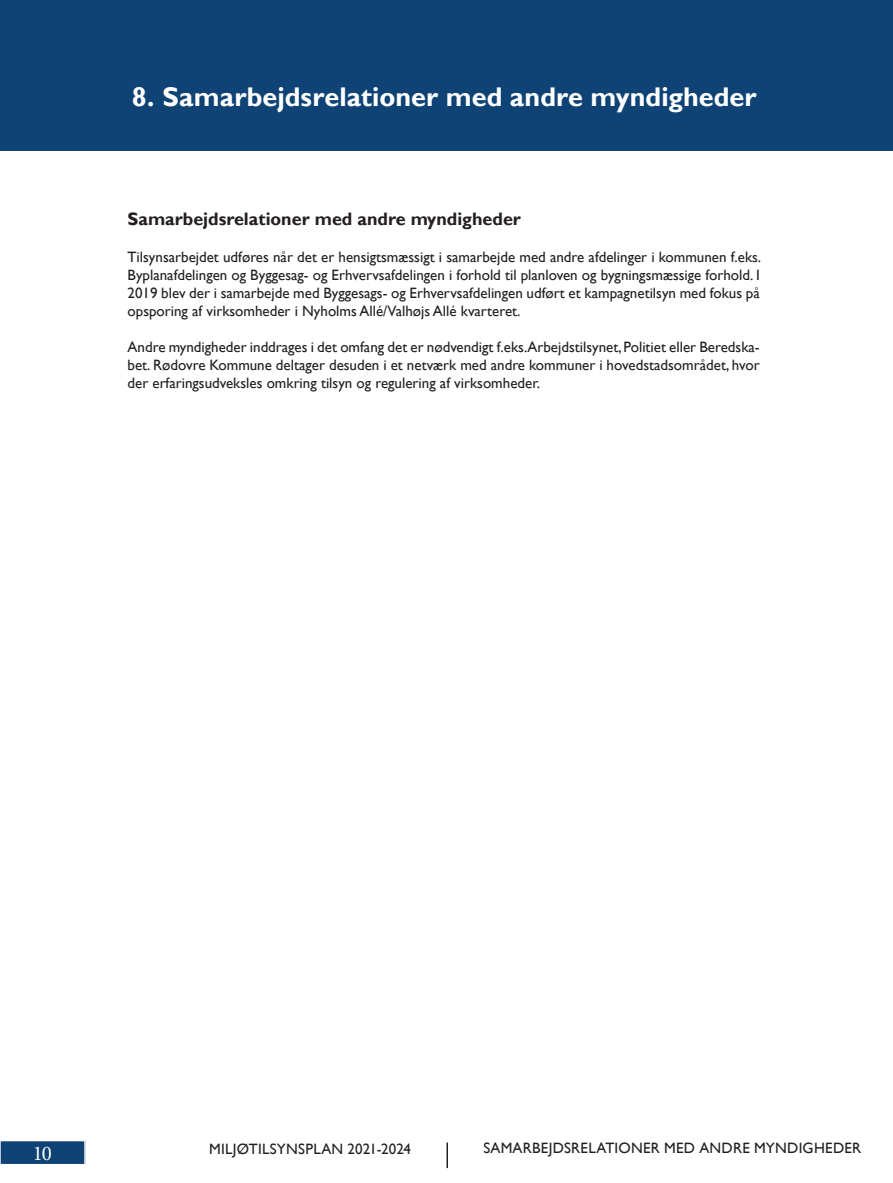
<style>
.page{position:relative;width:893px;height:1183px;background:#fff}
.page>*{position:absolute;margin:0;border:0;box-sizing:border-box;transform-origin:0 0}
.t1{font:700 27px "Gill Sans";color:#fff}
.t2{font:21px "Minion Pro";color:#fff}
.t3{font:700 18px "Gill Sans";color:#231f20}
.t4{font:15px/18px "Gill Sans";color:#231f20;text-align:justify}
</style>
<div class="page">
<div style="left:0;top:0;width:893px;height:150px;background:#104375"></div>
<div style="left:0;top:1140px;width:85px;height:24px;background:#104375"></div>
<div style="left:0;top:1139px;width:86px;height:26px;border:2px solid #fff"></div>
<hr style="left:446px;top:1142px;width:2px;height:25px;background:#231f20">
<p class="t1" style="left:132px;top:81px;width:626px">8. Samarbejdsrelationer med andre myndigheder</p>
<p class="t3" style="left:128px;top:209px;width:395px">Samarbejdsrelationer med andre myndigheder</p>
<p class="t4" style="left:128px;top:247px;width:635px">Tilsynsarbejdet udføres når det er hensigtsmæssigt i samarbejde med andre afdelinger i kommunen f.eks.<br>Byplanafdelingen og Byggesag- og Erhvervsafdelingen i forhold til planloven og bygningsmæssige forhold. I 2019 blev der i samarbejde med Byggesags- og Erhvervsafdelingen udført et kampagnetilsyn med fokus på opsporing af virksomheder i Nyholms Allé/Valhøjs Allé kvarteret.</p>
<p class="t4" style="left:128px;top:337px;width:634px">Andre myndigheder inddrages i det omfang det er nødvendigt f.eks.Arbejdstilsynet, Politiet eller Beredska&shy;bet. Rødovre Kommune deltager desuden i et netværk med andre kommuner i hovedstadsområdet, hvor der erfaringsudveksles omkring tilsyn og regulering af virksomheder.</p>
<h2 class="t2" style="left:33px;top:1139px;width:21px">10</h2>
<p class="t4" style="left:209px;top:1139px;width:203px">MILJØTILSYNSPLAN 2021-2024</p>
<p class="t4" style="left:483px;top:1138px;width:379px">SAMARBEJDSRELATIONER MED ANDRE MYNDIGHEDER</p>
</div>
